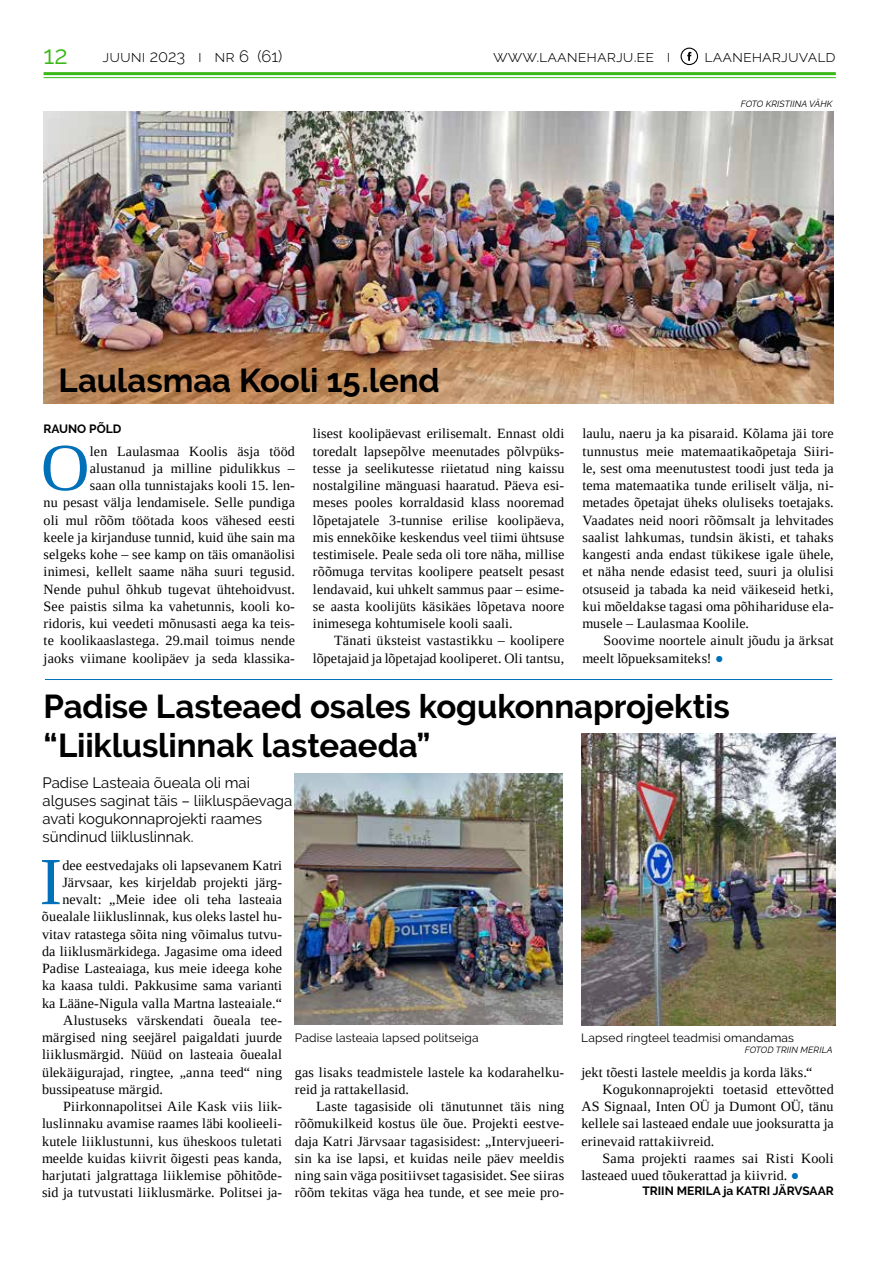
<style>
.page{position:relative;width:872px;height:1263px;background:#fff}
.page>*{position:absolute;margin:0;border:0;box-sizing:border-box;transform-origin:0 0}
.t1{font:67.5px "Tinos";color:#0071b9}
.t2{font:700 33px/39.6px "Raleway";letter-spacing:-.005em;color:#000}
.t3{font:25.5px "Raleway";color:#3ab916}
.t4{font:300 16.5px "Raleway";color:#000}
.t5{font:15px/18px "Raleway";color:#000}
.t6{font:14.1px/17.2px "Tinos";letter-spacing:.01em;color:#000;text-align:justify}
.t7{font:12px "Raleway";letter-spacing:.01em;color:#000}
.t8{font:700 12px "Raleway";color:#000}
.t9{font:italic 9px "Raleway";letter-spacing:.01em;color:#000}
.s1{color:#0071b9}
</style>
<div class="page">
<svg style="left:680px;top:48px;width:18px;height:17px"></svg>
<hr style="left:44px;top:72px;width:792px;height:3px;background:#3ab916">
<hr style="left:44px;top:77px;width:792px;height:1px;background:#3ab916">
<hr style="left:45px;top:679px;width:787px;height:1px;background:#0071b9">
<img style="left:44px;top:112px;width:789px;height:292px">
<img style="left:581px;top:734px;width:254px;height:292px">
<img style="left:295px;top:774px;width:267px;height:251px">
<h3 class="t3" style="left:44px;top:40px;width:26px">12</h3>
<p class="t4" style="left:102px;top:47px;width:181px">juuni 2023 i nr 6 (61)</p>
<p class="t4" style="left:493px;top:47px;width:179px">www.laaneharju.ee i</p>
<p class="t4" style="left:704px;top:47px;width:133px">laaneharjuvald</p>
<p class="t9" style="left:741px;top:99px;width:93px">FOTO KRISTIINA VÄHK</p>
<h2 class="t2" style="left:58px;top:360px;width:383px">Laulasmaa Kooli 15.lend</h2>
<p class="t8" style="left:44px;top:422px;width:79px">RAUNO PÕLD</p>
<h1 class="t1" style="left:41px;top:424px;width:50px">O</h1>
<p class="t6" style="left:44px;top:442px;width:253px;text-align:right">len Laulasmaa Koolis äsja tööd alustanud ja milline pidulikkus –<br>saan olla tunnistajaks kooli 15. len-<br>nu pesast välja lendamisele. Selle pundiga oli mul rõõm töötada koos vähesed eesti keele ja kirjanduse tunnid, kuid ühe sain ma selgeks kohe – see kamp on täis omanäolisi inimesi, kellelt saame näha suuri tegusid.<br>Nende puhul õhkub tugevat ühtehoidvust.<br>See paistis silma ka vahetunnis, kooli ko&shy;ridoris, kui veedeti mõnusasti aega ka teis&shy;te koolikaaslastega. 29.mail toimus nende jaoks viimane koolipäev ja seda klassika-</p>
<p class="t6" style="left:313px;top:425px;width:253px">lisest koolipäevast erilisemalt. Ennast oldi toredalt lapsepõlve meenutades põlvpüks&shy;tesse ja seelikutesse riietatud ning kaissu nostalgiline mänguasi haaratud. Päeva esi&shy;meses pooles korraldasid klass nooremad lõpetajatele 3-tunnise erilise koolipäeva, mis ennekõike keskendus veel tiimi ühtsuse testimisele. Peale seda oli tore näha, millise rõõmuga tervitas koolipere peatselt pesast lendavaid, kui uhkelt sammus paar – esime&shy;se aasta koolijüts käsikäes lõpetava noore inimesega kohtumisele kooli saali.</p>
<p class="t6" style="left:313px;top:632px;width:253px;text-align:right">Tänati üksteist vastastikku – koolipere lõpetajaid ja lõpetajad kooliperet. Oli tantsu,</p>
<p class="t6" style="left:582px;top:425px;width:253px">laulu, naeru ja ka pisaraid. Kõlama jäi tore tunnustus meie matemaatikaõpetaja Siiri&shy;le, sest oma meenutustest toodi just teda ja tema matemaatika tunde eriliselt välja, ni&shy;metades õpetajat üheks oluliseks toetajaks.<br>Vaadates neid noori rõõmsalt ja lehvitades saalist lahkumas, tundsin äkisti, et tahaks kangesti anda endast tükikese igale ühele, et näha nende edasist teed, suuri ja olulisi otsuseid ja tabada ka neid väikeseid hetki, kui mõeldakse tagasi oma põhihariduse ela&shy;musele – Laulasmaa Koolile.</p>
<p class="t6" style="left:582px;top:632px;width:253px;text-indent:21px">Soovime noortele ainult jõudu ja ärksat meelt lõpueksamiteks! <span class="s1">●</span></p>
<h2 class="t2" style="left:44px;top:686px;width:687px">Padise Lasteaed osales kogukonnaprojektis “Liikluslinnak lasteaeda”</h2>
<p class="t5" style="left:43px;top:774px;width:251px">Padise Lasteaia õueala oli mai alguses saginat täis – liikluspäevaga avati kogukonnaprojekti raames sündinud liikluslinnak.</p>
<h1 class="t1" style="left:40px;top:838px;width:24px">I</h1>
<p class="t6" style="left:62px;top:856px;width:221px">dee eestvedajaks oli lapsevanem Katri</p>
<p class="t6" style="left:62px;top:873px;width:221px">Järvsaar, kes kirjeldab projekti järg-</p>
<p class="t6" style="left:62px;top:891px;width:221px">nevalt: „Meie idee oli teha lasteaia</p>
<p class="t6" style="left:42px;top:908px;width:242px">õuealale liikluslinnak, kus oleks lastel hu-</p>
<p class="t6" style="left:42px;top:925px;width:242px">vitav ratastega sõita ning võimalus tutvu-</p>
<p class="t6" style="left:42px;top:942px;width:242px">da liiklusmärkidega. Jagasime oma ideed</p>
<p class="t6" style="left:42px;top:960px;width:242px">Padise Lasteaiaga, kus meie ideega kohe</p>
<p class="t6" style="left:42px;top:977px;width:242px">ka kaasa tuldi. Pakkusime sama varianti</p>
<p class="t6" style="left:42px;top:994px;width:242px">ka Lääne-Nigula valla Martna lasteaiale.“</p>
<p class="t6" style="left:63px;top:1011px;width:220px">Alustuseks värskendati õueala tee-</p>
<p class="t6" style="left:42px;top:1029px;width:242px">märgised ning seejärel paigaldati juurde</p>
<p class="t6" style="left:42px;top:1046px;width:242px">liiklusmärgid. Nüüd on lasteaia õuealal</p>
<p class="t6" style="left:42px;top:1063px;width:242px">ülekäigurajad, ringtee, „anna teed“ ning</p>
<p class="t6" style="left:42px;top:1080px;width:123px">bussipeatuse märgid.</p>
<p class="t6" style="left:63px;top:1098px;width:220px">Piirkonnapolitsei Aile Kask viis liik-</p>
<p class="t6" style="left:42px;top:1115px;width:242px">luslinnaku avamise raames läbi koolieeli-</p>
<p class="t6" style="left:42px;top:1132px;width:242px">kutele liiklustunni, kus üheskoos tuletati</p>
<p class="t6" style="left:42px;top:1149px;width:242px">meelde kuidas kiivrit õigesti peas kanda,</p>
<p class="t6" style="left:42px;top:1167px;width:242px">harjutati jalgrattaga liiklemise põhitõde-</p>
<p class="t6" style="left:42px;top:1184px;width:242px">sid ja tutvustati liiklusmärke. Politsei ja-</p>
<p class="t7" style="left:295px;top:1031px;width:185px">Padise lasteaia lapsed politseiga</p>
<p class="t6" style="left:295px;top:1063px;width:271px">gas lisaks teadmistele lastele ka kodarahelku&shy;reid ja rattakellasid.</p>
<p class="t6" style="left:295px;top:1098px;width:271px;text-indent:21px">Laste tagasiside oli tänutunnet täis ning rõõmukilkeid kostus üle õue. Projekti eestve&shy;daja Katri Järvsaar tagasisidest: „Intervjueeri&shy;sin ka ise lapsi, et kuidas neile päev meeldis ning sain väga positiivset tagasisidet. See siiras rõõm tekitas väga hea tunde, et see meie pro-</p>
<p class="t7" style="left:581px;top:1031px;width:214px">Lapsed ringteel teadmisi omandamas</p>
<p class="t9" style="left:745px;top:1044px;width:89px">FOTOD TRIIN MERILA</p>
<p class="t6" style="left:581px;top:1063px;width:232px">jekt tõesti lastele meeldis ja korda läks.“</p>
<p class="t6" style="left:602px;top:1080px;width:233px">Kogukonnaprojekti toetasid ettevõtted</p>
<p class="t6" style="left:581px;top:1098px;width:254px">AS Signaal, Inten OÜ ja Dumont OÜ, tänu</p>
<p class="t6" style="left:581px;top:1115px;width:254px">kellele sai lasteaed endale uue jooksuratta ja</p>
<p class="t6" style="left:581px;top:1132px;width:135px">erinevaid rattakiivreid.</p>
<p class="t6" style="left:602px;top:1149px;width:233px">Sama projekti raames sai Risti Kooli</p>
<p class="t6" style="left:581px;top:1167px;width:220px">lasteaed uued tõukerattad ja kiivrid. <span class="s1">●</span></p>
<p class="t8" style="left:642px;top:1183px;width:193px">TRIIN MERILA ja KATRI JÄRVSAAR</p>
</div>
